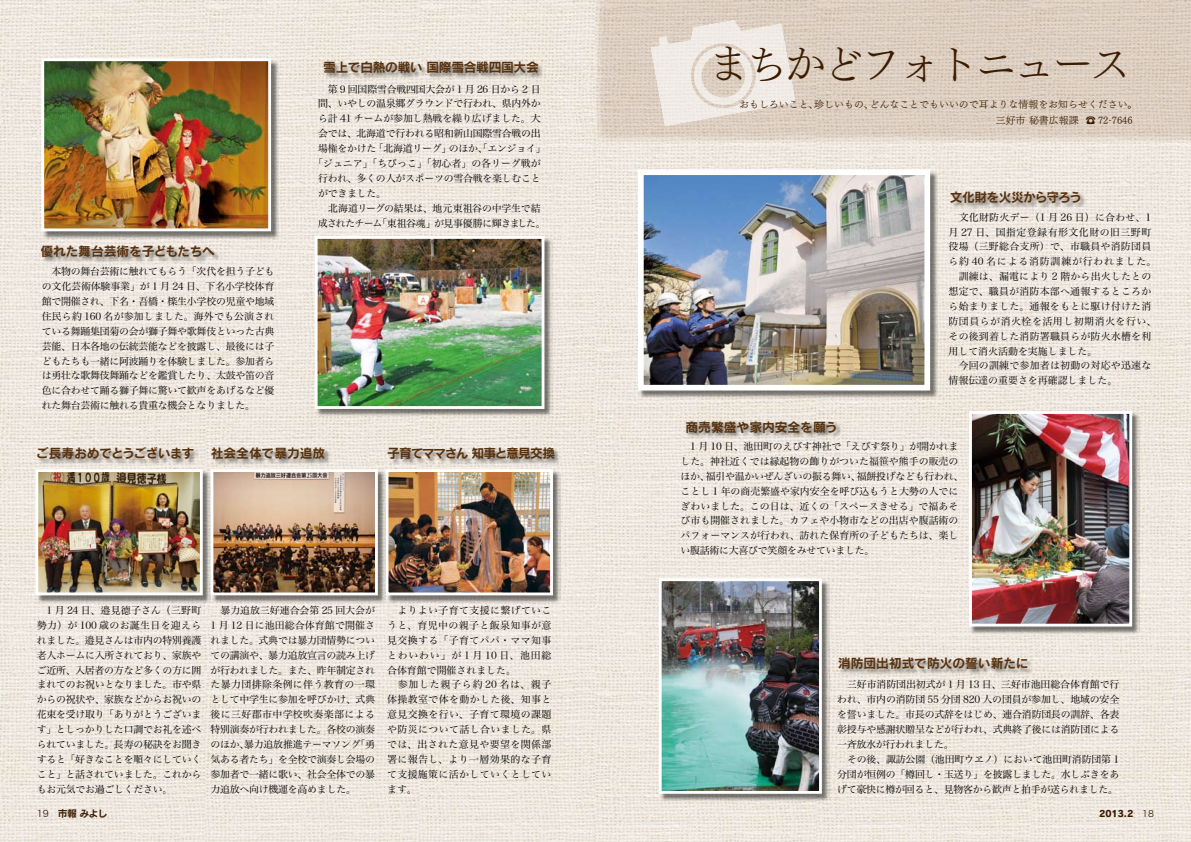
<style>
.page{position:relative;width:1191px;height:842px;background:#fff}
.page>*{position:absolute;margin:0;border:0;box-sizing:border-box;transform-origin:0 0}
.t1{font:42.5px "Tsuku Min Pro L";letter-spacing:-.1em;color:#3c1c00}
.t2{font:12.8px "Rodin Pro B";letter-spacing:-.025em;color:#57310e}
.t3{font:12.8px "Rodin Pro B";color:#57310e}
.t4{font:12.8px "Rodin Pro B";letter-spacing:-.07em;color:#57310e}
.t5{font:12.8px "Rodin Pro B";letter-spacing:-.055em;color:#57310e}
.t6{font:9.9px/14.9px "Hira Min Pro W3";letter-spacing:-.01em;color:#000}
.t7{font:9.9px/14.9px "Hira Min Pro W3";letter-spacing:.025em;color:#000}
.t8{font:9.9px/14.9px "Hira Min Pro W3";letter-spacing:.04em;color:#000}
.t9{font:9.9px "Tsuku Min Pro LB";color:#3c1c00}
.t10{font:9.9px "Hira Min Pro W3";letter-spacing:-.055em;color:#000}
.t11{font:9.9px "Hira Min Pro W3";letter-spacing:-.085em;color:#000}
.t12{font:9.2px "New Rodin Pro B";color:#3c1c00}
.t13{font:9.2px "Hira Kaku Pro W3";color:#3c1c00}
.t14{font:9px "Rodin Pro EB";color:#3c1c00}
.t15{font:9px "Hira Kaku Pro W3";color:#3c1c00}
</style>
<div class="page">
<img style="left:0;top:0;width:1191px;height:842px">
<svg style="left:595px;top:0;width:596px;height:142px;background:#dccec1"></svg>
<svg style="left:650px;top:20px;width:146px;height:107px;background:#e7ded6"></svg>
<div style="left:950px;top:191px;width:136px;height:18px;background:#000;opacity:.5"></div>
<div style="left:211px;top:447px;width:120px;height:18px;background:#000;opacity:.5"></div>
<div style="left:37px;top:447px;width:163px;height:19px;background:#000;opacity:.5"></div>
<div style="left:387px;top:447px;width:173px;height:19px;background:#000;opacity:.5"></div>
<div style="left:838px;top:657px;width:195px;height:18px;background:#000;opacity:.5"></div>
<div style="left:686px;top:421px;width:156px;height:18px;background:#000;opacity:.5"></div>
<div style="left:386px;top:470px;width:175px;height:133px;background:#000;opacity:.5"></div>
<img style="left:390px;top:473px;width:159px;height:118px">
<div style="left:386px;top:469px;width:167px;height:126px;border:3px solid #fff"></div>
<div style="left:36px;top:470px;width:174px;height:133px;background:#000;opacity:.5"></div>
<img style="left:39px;top:473px;width:160px;height:118px">
<div style="left:35px;top:469px;width:168px;height:126px;border:3px solid #fff"></div>
<div style="left:211px;top:470px;width:174px;height:133px;background:#000;opacity:.5"></div>
<img style="left:214px;top:473px;width:160px;height:118px">
<div style="left:210px;top:469px;width:168px;height:126px;border:3px solid #fff"></div>
<div style="left:970px;top:412px;width:169px;height:222px;background:#000;opacity:.5"></div>
<img style="left:973px;top:415px;width:155px;height:207px">
<div style="left:969px;top:411px;width:163px;height:215px;border:3px solid #fff"></div>
<div style="left:659px;top:579px;width:170px;height:223px;background:#000;opacity:.5"></div>
<img style="left:663px;top:582px;width:155px;height:208px">
<div style="left:659px;top:578px;width:163px;height:216px;border:3px solid #fff"></div>
<div style="left:639px;top:170px;width:299px;height:228px;background:#000;opacity:.5"></div>
<img style="left:645px;top:176px;width:278px;height:207px">
<div style="left:638px;top:169px;width:292px;height:221px;border:6px solid #fff"></div>
<div style="left:323px;top:61px;width:221px;height:19px;background:#000;opacity:.5"></div>
<div style="left:315px;top:237px;width:237px;height:180px;background:#000;opacity:.5"></div>
<img style="left:319px;top:240px;width:221px;height:165px">
<div style="left:315px;top:236px;width:229px;height:173px;border:3px solid #fff"></div>
<div style="left:40px;top:245px;width:180px;height:19px;background:#000;opacity:.5"></div>
<div style="left:42px;top:59px;width:237px;height:180px;background:#000;opacity:.5"></div>
<img style="left:45px;top:62px;width:222px;height:165px">
<div style="left:41px;top:58px;width:230px;height:173px;border:3px solid #fff"></div>
<p class="t2" style="left:40px;top:243px;width:176px">優れた舞台芸術を子どもたちへ</p>
<p class="t6" style="left:42px;top:263px;width:234px;text-align:justify;text-indent:10px">本物の舞台芸術に触れてもらう「次代を担う子どもの文化芸術体験事業」が 1 月 24 日、下名小学校体育館で開催され、下名・吾橋・檪生小学校の児童や地域住民ら約 160 名が参加しました。海外でも公演されている舞踊集団菊の会が獅子舞や歌舞伎といった古典芸能、日本各地の伝統芸能などを披露し、最後には子どもたちも一緒に阿波踊りを体験しました。参加者らは勇壮な歌舞伎舞踊などを鑑賞したり、太鼓や笛の音色に合わせて踊る獅子舞に驚いて歓声をあげるなど優れた舞台芸術に触れる貴重な機会となりました。</p>
<p class="t2" style="left:323px;top:59px;width:217px">雪上で白熱の戦い国際雪合戦四国大会</p>
<p class="t6" style="left:318px;top:81px;width:224px">　第 9 回国際雪合戦四国大会が 1 月 26 日から 日2</p>
<p class="t6" style="left:318px;top:95px;width:224px">間、いやしの温泉郷グラウンドで行われ、県内外か</p>
<p class="t6" style="left:318px;top:110px;width:224px">ら計 41 チームが参加し熱戦を繰り広げました。大</p>
<p class="t6" style="left:318px;top:125px;width:224px">会では、北海道で行われる昭和新山国際雪合戦の出</p>
<p class="t6" style="left:449px;top:140px;width:98px">のほか、「エンジョイ「</p>
<p class="t6" style="left:374px;top:140px;width:79px">「北海道リーグ」</p>
<p class="t6" style="left:318px;top:140px;width:60px">場権をかけた</p>
<p class="t6" style="left:313px;top:155px;width:229px">「ジュニア」「ちびっこ」「初心者」の各リーグ戦が</p>
<p class="t6" style="left:318px;top:170px;width:224px">行われ、多くの人がスポーツの雪合戦を楽しむこと</p>
<p class="t6" style="left:318px;top:185px;width:69px">ができました。</p>
<p class="t6" style="left:318px;top:200px;width:224px">　北海道リーグの結果は、地元東祖谷の中学生で結</p>
<p class="t10" style="left:377px;top:214px;width:170px">「東祖谷魂」が見事優勝に輝きました。</p>
<p class="t11" style="left:318px;top:214px;width:66px">成されたチーム</p>
<p class="t2" style="left:36px;top:445px;width:160px">ご長寿おめでとうございます</p>
<p class="t3" style="left:211px;top:445px;width:116px">社会全体で暴力追放</p>
<p class="t4" style="left:387px;top:445px;width:170px">子育てママさん知事と意見交換</p>
<p class="t6" style="left:37px;top:602px;width:166px;text-align:justify">　1 月 24 日、邉見德子さん（三野町勢力）が 100 歳のお誕生日を迎えられました。邉見さんは市内の特別養護老人ホームに入所されており、家族やご近所、入居者の方など多くの方に囲まれてのお祝いとなりました。市や県からの祝状や、家族などからお祝いの花束を受け取り「ありがとうございます」としっかりした口調でお礼を述べられていました。長寿の秘訣をお聞きすると「好きなことを順々にしていくこと」と話されていました。これからもお元気でお過ごしください。</p>
<p class="t13" style="left:37px;top:805px;width:14px">19</p>
<p class="t12" style="left:58px;top:805px;width:51px">市報みよし</p>
<p class="t6" style="left:210px;top:602px;width:166px;text-align:right">　暴力追放三好連合会第 25 回大会が<br>1 月 12 日に池田総合体育館で開催されました。式典では暴力団情勢についての講演や、暴力追放宣言の読み上げが行われました。また、昨年制定された暴力団排除条例に伴う教育の一環として中学生に参加を呼びかけ、式典後に三好郡市中学校吹奏楽部による特別演奏が行われました。各校の演奏「勇</p>
<p class="t6" style="left:244px;top:736px;width:118px">暴力追放推進テーマソング</p>
<p class="t6" style="left:210px;top:736px;width:166px">のほか、<br>気ある者たち」を全校で演奏し会場の参加者で一緒に歌い、社会全体での暴力追放へ向け機運を高めました。</p>
<p class="t8" style="left:387px;top:602px;width:166px">　よりよい子育て支援に繋げていこうと、育児中の親子と飯泉知事が意見交換する「子育てパパ・ママ知事とわいわい」が 1 月 10 日、池田総合体育館で開催されました。<br>　参加した親子ら約 20 名は、親子体操教室で体を動かした後、知事と意見交換を行い、子育て環境の課題や防災について話し合いました。県では、出された意見や要望を関係部署に報告し、より一層効果的な子育て支援施策に活かしていくとしています。</p>
<h1 class="t1" style="left:707px;top:26px;width:427px">まちかどフォトニュース</h1>
<p class="t9" style="left:869px;top:95px;width:269px">どんなことでもいいので耳よりな情報をお知らせください。</p>
<p class="t9" style="left:814px;top:95px;width:61px">珍しいもの、</p>
<p class="t9" style="left:739px;top:95px;width:81px">おもしろいこと、</p>
<p class="t9" style="left:985px;top:111px;width:94px">　三好市秘書広報課</p>
<p class="t9" style="left:1085px;top:111px;width:48px">☎ 72-7646</p>
<p class="t5" style="left:950px;top:189px;width:133px">文化財を火災から守ろう</p>
<p class="t7" style="left:948px;top:209px;width:209px">　文化財防火デー（1 月 26 日）に合わせ、1月 27 日、国指定登録有形文化財の旧三野町役場（三野総合支所）で、市職員や消防団員ら約 40 名による消防訓練が行われました。　訓練は、漏電により 2 階から出火したとの想定で、職員が消防本部へ通報するところから始まりました。通報をもとに駆け付けた消防団員らが消火栓を活用し初期消火を行い、その後到着した消防署職員らが防火水槽を利用して消火活動を実施しました。<br>　今回の訓練で参加者は初動の対応や迅速な情報伝達の重要さを再確認しました。</p>
<p class="t3" style="left:685px;top:418px;width:153px">商売繁盛や家内安全を願う</p>
<p class="t6" style="left:680px;top:438px;width:279px">　1 月 10 日、池田町のえびす神社で「えびす祭り」が開かれま</p>
<p class="t6" style="left:680px;top:453px;width:279px">した。神社近くでは縁起物の飾りがついた福笹や熊手の販売の</p>
<p class="t6" style="left:856px;top:468px;width:108px">福餅投げなども行われ、</p>
<p class="t6" style="left:705px;top:468px;width:157px">福引や温かいぜんざいの振る舞い、</p>
<p class="t6" style="left:680px;top:468px;width:279px">ほか、<br>ことし 1 年の商売繁盛や家内安全を呼び込もうと大勢の人でにぎわいました。この日は、近くの「スペースきせる」で福あそび市も開催されました。カフェや小物市などの出店や腹話術のパフォーマンスが行われ、訪れた保育所の子どもたちは、楽しい腹話術に大喜びで笑顔をみせていました。</p>
<p class="t3" style="left:838px;top:655px;width:192px">消防団出初式で防火の誓い新たに</p>
<p class="t6" style="left:837px;top:676px;width:284px">　三好市消防団出初式が 1 月 13 日、三好市池田総合体育館で行われ、市内の消防団 55 分団 820 人の団員が参加し、地域の安全を誓いました。市長の式辞をはじめ、連合消防団長の訓辞、各表彰授与や感謝状贈呈などが行われ、式典終了後には消防団による一斉放水が行われました。<br>　その後、諏訪公園（池田町ウヱノ）において池田町消防団第 1分団が恒例の「樽回し・玉送り」を披露しました。水しぶきをあげて豪快に樽が回ると、見物客から歓声と拍手が送られました。</p>
<p class="t14" style="left:1099px;top:807px;width:36px">2013.2</p>
<p class="t15" style="left:1142px;top:805px;width:13px">18</p>
</div>
